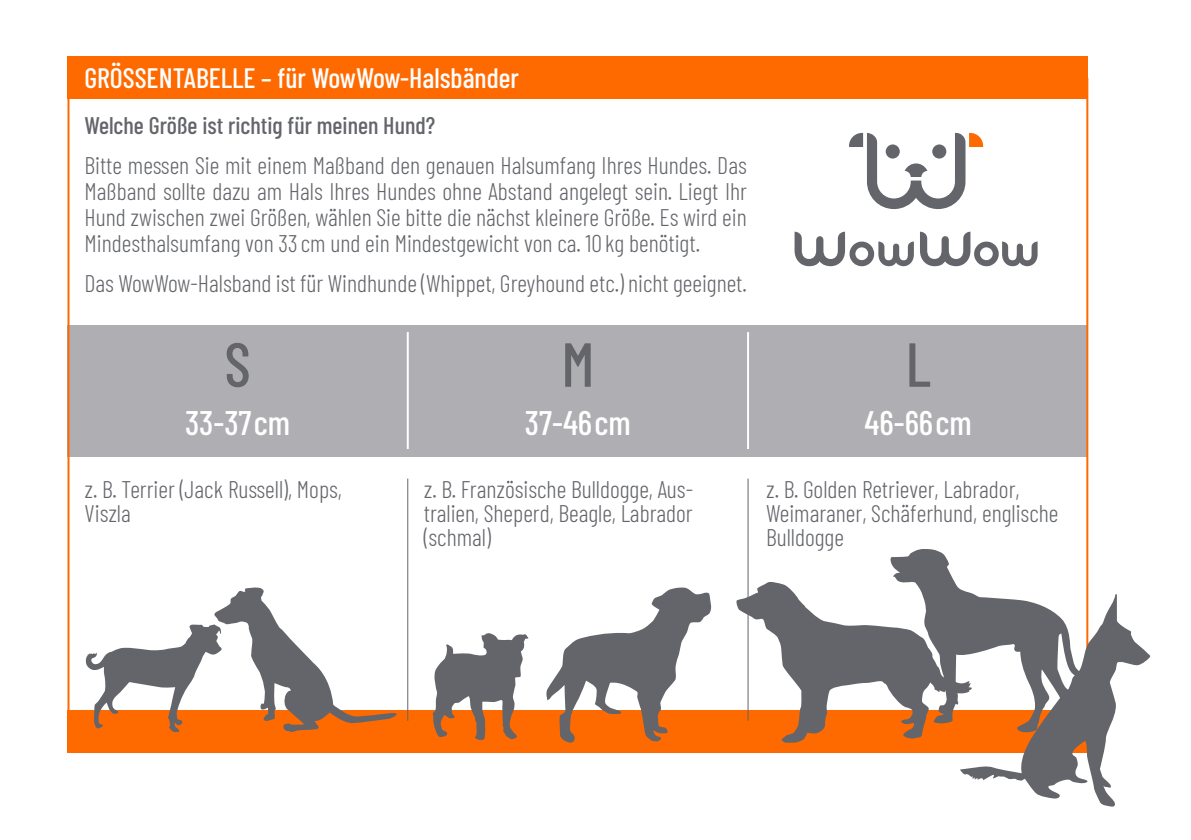
<style>
.page{position:relative;width:1191px;height:840px;background:#fff}
.page>*{position:absolute;margin:0;border:0;box-sizing:border-box;transform-origin:0 0}
.t1{font:500 62px "Barlow Condensed";color:#63656a}
.t2{font:500 34px "Barlow Condensed";color:#fff}
.t3{font:500 28px "Barlow Condensed";color:#fff}
.t4{font:300 24px/24px "Barlow Condensed";color:#63656a;text-align:justify}
.t5{font:500 24px "Barlow Condensed";color:#63656a}
</style>
<div class="page">
<div style="left:67px;top:57px;width:1021px;height:42px;background:#ff6a00"></div>
<div style="left:67px;top:709px;width:1021px;height:43px;background:#ff6a00"></div>
<div style="left:67px;top:324px;width:1021px;height:132px;background:#afaeb2"></div>
<hr style="left:407px;top:332px;width:2px;height:117px;background:#fff">
<hr style="left:747px;top:332px;width:2px;height:117px;background:#fff">
<hr style="left:407px;top:478px;width:1px;height:242px;background:#63656a">
<hr style="left:747px;top:478px;width:1px;height:242px;background:#63656a">
<svg style="left:794px;top:231px;width:120px;height:35px"></svg>
<svg style="left:920px;top:231px;width:117px;height:35px"></svg>
<svg style="left:849px;top:133px;width:134px;height:76px"></svg>
<div style="left:885px;top:144px;width:14px;height:14px;background:#63656a;border-radius:50%"></div>
<div style="left:932px;top:144px;width:14px;height:14px;background:#63656a;border-radius:50%"></div>
<svg style="left:432px;top:633px;width:97px;height:106px"></svg>
<svg style="left:545px;top:587px;width:166px;height:156px"></svg>
<svg style="left:735px;top:548px;width:354px;height:194px"></svg>
<svg style="left:960px;top:594px;width:190px;height:212px"></svg>
<svg style="left:83px;top:587px;width:314px;height:144px"></svg>
<p class="t3" style="left:84px;top:58px;width:436px">GRÖSSENTABELLE – für WowWow-Halsbänder</p>
<p class="t5" style="left:84px;top:108px;width:352px">Welche Größe ist richtig für meinen Hund?</p>
<p class="t4" style="left:84px;top:151px;width:664px;line-height:26px">Bitte messen Sie mit einem Maßband den genauen Halsumfang Ihres Hundes. Das Maßband sollte dazu am Hals Ihres Hundes ohne Abstand angelegt sein. Liegt Ihr Hund zwischen zwei Größen, wählen Sie bitte die nächst kleinere Größe. Es wird ein Mindesthalsumfang von 33 cm und ein Mindestgewicht von ca. 10 kg benötigt.</p>
<p class="t4" style="left:84px;top:270px;width:664px">Das WowWow-Halsband ist für Windhunde (Whippet, Greyhound etc.) nicht geeignet.</p>
<h1 class="t1" style="left:224px;top:320px;width:28px">S</h1>
<h2 class="t2" style="left:185px;top:398px;width:107px">33-37cm</h2>
<h1 class="t1" style="left:561px;top:320px;width:34px">M</h1>
<h2 class="t2" style="left:525px;top:398px;width:107px">37-46cm</h2>
<h1 class="t1" style="left:905px;top:320px;width:27px">L</h1>
<h2 class="t2" style="left:864px;top:398px;width:109px">46-66cm</h2>
<p class="t4" style="left:84px;top:475px;width:259px">z. B. Terrier (Jack Russell), Mops,<br>Viszla</p>
<p class="t4" style="left:424px;top:475px;width:271px">z. B. Französische Bulldogge, Aus&shy;tralien, Sheperd, Beagle, Labrador (schmal)</p>
<p class="t4" style="left:766px;top:475px;width:294px;text-align:left">z. B. Golden Retriever, Labrador,<br>Weimaraner, Schäferhund, englische<br>Bulldogge</p>
</div>
